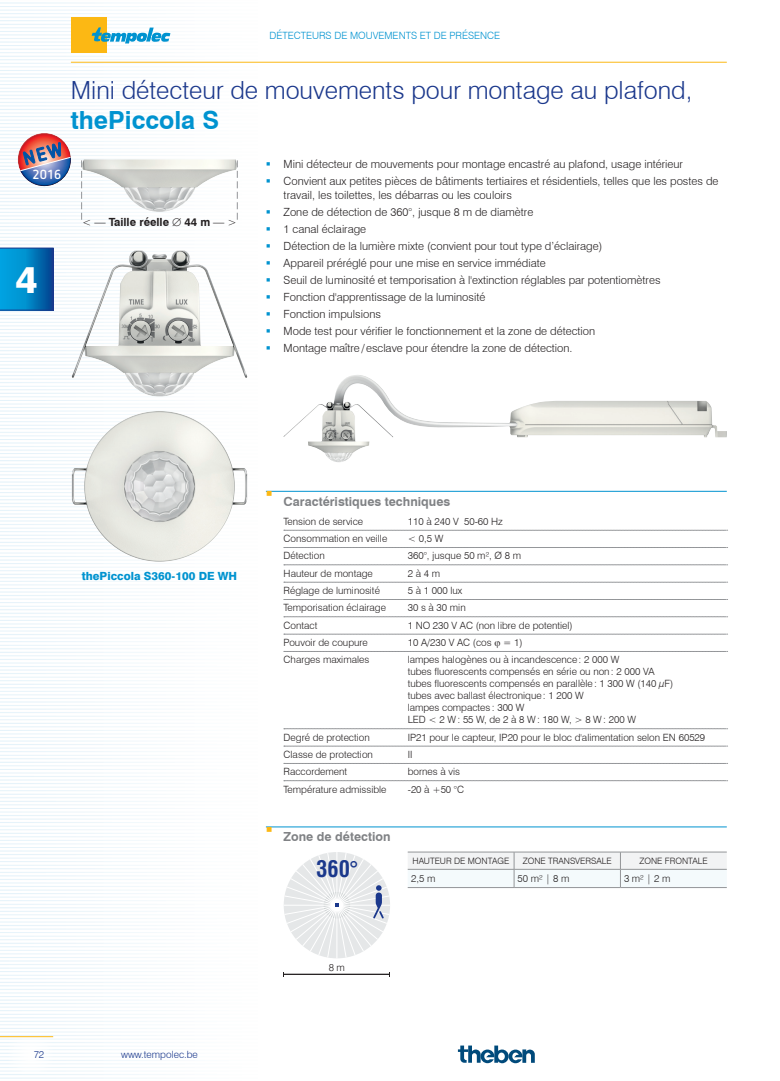
<style>
.page{position:relative;width:780px;height:1081px;background:#fff}
.page>*{position:absolute;margin:0;border:0;box-sizing:border-box;transform-origin:0 0}
.num_chap{font:800 37.5px "Swiss 721 BT";color:#fff}
.titre4{font:300 25px/30px "Swiss 721 BT";color:#1b388c}
.t1{font:700 condensed 22.5px "Swiss 721 BT";color:#1b388c}
.t2{font:700 13.12px "Netto Offc Pro";color:#fff}
.t3{font:700 12.5px "Swiss 721 BT";color:#808285}
.t4{font:300 11.25px/13.5px "Swiss 721 BT";color:#231f20}
.t5{font:800 11.25px "Swiss 721 BT";color:#0093d0}
.t6{font:700 11.25px "Swiss 721 BT";color:#231f20}
.technique{font:300 10px/12px "Swiss 721 BT";color:#231f20}
.ref{font:300 10px "Swiss 721 BT";color:#0093d0}
.technique_sans_filet{font:300 10px "Swiss 721 BT";color:#231f20}
.t7{font:300 10px "Swiss 721 BT";color:#1b388c}
.tableau{font:300 10px "Swiss 721 BT";color:#231f20}
.tableau_titre{font:300 8.75px "Swiss 721 BT";color:#231f20}
.s1{font-weight:700;color:#0093d0}
.s2{font-weight:300}
</style>
<div class="page">
<img style="left:0;top:2px;width:728px;height:1077px">
<svg style="left:458px;top:1045px;width:76px;height:18px"></svg>
<hr style="left:0;top:1036px;width:53px;height:1px;background:#fcb814">
<div style="left:71px;top:18px;width:36px;height:35px;background:#fcb814"></div>
<svg style="left:92px;top:27px;width:78px;height:16px"></svg>
<hr style="left:71px;top:62px;width:655px;height:1px;background:#fcb814">
<svg style="left:0;top:248px;width:53px;height:62px;background:#017fc1"></svg>
<svg style="left:81px;top:160px;width:1px;height:60px"></svg>
<svg style="left:237px;top:160px;width:1px;height:60px"></svg>
<img style="left:82px;top:159px;width:155px;height:53px">
<img style="left:72px;top:250px;width:175px;height:312px">
<hr style="left:266px;top:491px;width:460px;height:1px;background:#0093d0">
<svg style="left:284px;top:530px;width:443px;height:1px"></svg>
<svg style="left:284px;top:547px;width:443px;height:1px"></svg>
<svg style="left:284px;top:564px;width:443px;height:1px"></svg>
<svg style="left:284px;top:582px;width:443px;height:1px"></svg>
<svg style="left:284px;top:599px;width:443px;height:1px"></svg>
<svg style="left:284px;top:616px;width:443px;height:1px"></svg>
<svg style="left:284px;top:634px;width:443px;height:1px"></svg>
<svg style="left:284px;top:728px;width:443px;height:1px"></svg>
<svg style="left:284px;top:746px;width:443px;height:1px"></svg>
<svg style="left:284px;top:763px;width:443px;height:1px"></svg>
<svg style="left:284px;top:780px;width:443px;height:1px"></svg>
<hr style="left:266px;top:826px;width:460px;height:1px;background:#0093d0">
<img style="left:283px;top:375px;width:443px;height:87px">
<div style="left:407px;top:853px;width:319px;height:34px;background:#f4fafc"></div>
<hr style="left:407px;top:887px;width:107px;height:1px;background:#939598">
<hr style="left:514px;top:887px;width:106px;height:1px;background:#939598">
<hr style="left:620px;top:887px;width:106px;height:1px;background:#939598">
<hr style="left:407px;top:852px;width:107px;height:1px;background:#939598">
<hr style="left:514px;top:852px;width:106px;height:1px;background:#939598">
<hr style="left:620px;top:852px;width:106px;height:1px;background:#939598">
<hr style="left:407px;top:869px;width:107px;height:1px;background:#939598">
<hr style="left:514px;top:869px;width:106px;height:1px;background:#939598">
<hr style="left:620px;top:869px;width:106px;height:1px;background:#939598">
<svg style="left:283px;top:852px;width:107px;height:107px"></svg>
<hr style="left:284px;top:974px;width:105px;height:1px;background:#231f20">
<div style="left:17px;top:133px;width:53px;height:39px;background:#fff;opacity:.75"></div>
<div style="left:19px;top:142px;width:53px;height:46px;background:#231f20;opacity:.75"></div>
<svg style="left:267px;top:162px;width:3px;height:4px"></svg>
<svg style="left:267px;top:179px;width:3px;height:4px"></svg>
<svg style="left:267px;top:491px;width:5px;height:5px"></svg>
<svg style="left:284px;top:641px;width:443px;height:11px"></svg>
<svg style="left:267px;top:827px;width:5px;height:5px"></svg>
<p class="ref" style="left:269px;top:30px;width:232px">DÉTECTEURS DE MOUVEMENTS ET DE PRÉSENCE</p>
<h3 class="t2" style="left:33px;top:165px;width:31px">2016</h3>
<p class="num_chap" style="left:16px;top:257px;width:24px">4</p>
<p class="titre4" style="left:71px;top:75px;width:623px">Mini détecteur de mouvements pour montage au plafond, <span class="s1">thePiccola S</span></p>
<p class="t4" style="left:283px;top:157px;width:401px">Mini détecteur de mouvements pour montage encastré au plafond, usage intérieur</p>
<p class="t4" style="left:283px;top:174px;width:436px">Convient aux petites pièces de bâtiments tertiaires et résidentiels, telles que les postes de travail, les toilettes, les débarras ou les couloirs</p>
<p class="t4" style="left:283px;top:205px;width:251px">Zone de détection de 360°, jusque 8 m de diamètre</p>
<p class="t4" style="left:283px;top:222px;width:84px">1 canal éclairage</p>
<p class="t4" style="left:283px;top:239px;width:320px">Détection de la lumière mixte (convient pour tout type d’éclairage)</p>
<p class="t4" style="left:283px;top:256px;width:264px">Appareil préréglé pour une mise en service immédiate</p>
<p class="t4" style="left:283px;top:273px;width:378px">Seuil de luminosité et temporisation à l'extinction réglables par potentiomètres</p>
<p class="t4" style="left:283px;top:290px;width:203px">Fonction d'apprentissage de la luminosité</p>
<p class="t4" style="left:283px;top:307px;width:99px">Fonction impulsions</p>
<p class="t4" style="left:283px;top:324px;width:313px">Mode test pour vérifier le fonctionnement et la zone de détection</p>
<p class="t4" style="left:283px;top:341px;width:290px">Montage maître/esclave pour étendre la zone de détection.</p>
<p class="t6" style="left:82px;top:214px;width:156px"><span class="s2">&lt; —</span> Taille réelle ∅ 44 m <span class="s2">— &gt;</span></p>
<p class="t5" style="left:82px;top:569px;width:157px">thePiccola S360-100 DE WH</p>
<p class="t3" style="left:283px;top:492px;width:168px">Caractéristiques techniques</p>
<p class="technique" style="left:283px;top:515px;width:81px">Tension de service</p>
<p class="technique" style="left:407px;top:515px;width:97px">110 à 240 V 50-60 Hz</p>
<p class="technique" style="left:283px;top:532px;width:105px">Consommation en veille</p>
<p class="technique" style="left:407px;top:532px;width:37px">&lt; 0,5 W</p>
<p class="technique" style="left:283px;top:550px;width:43px">Détection</p>
<p class="technique" style="left:407px;top:550px;width:115px">360°, jusque 50 m², Ø 8 m</p>
<p class="technique" style="left:283px;top:567px;width:91px">Hauteur de montage</p>
<p class="technique" style="left:407px;top:567px;width:34px">2 à 4 m</p>
<p class="technique" style="left:283px;top:584px;width:98px">Réglage de luminosité</p>
<p class="technique" style="left:407px;top:584px;width:56px">5 à 1 000 lux</p>
<p class="technique" style="left:283px;top:602px;width:104px">Temporisation éclairage</p>
<p class="technique" style="left:407px;top:602px;width:59px">30 s à 30 min</p>
<p class="technique" style="left:283px;top:619px;width:35px">Contact</p>
<p class="technique" style="left:407px;top:619px;width:166px">1 NO 230 V AC (non libre de potentiel)</p>
<p class="technique" style="left:283px;top:636px;width:86px">Pouvoir de coupure</p>
<p class="technique" style="left:407px;top:636px;width:116px">10 A/230 V AC (cos = 1)</p>
<p class="technique" style="left:283px;top:653px;width:87px">Charges maximales</p>
<p class="technique" style="left:407px;top:653px;width:267px">lampes halogènes ou à incandescence: 2 000 W<br>tubes fluorescents compensés en série ou non: 2 000 VA tubes fluorescents compensés en parallèle: 1 300 W (140 µF) tubes avec ballast électronique: 1 200 W<br>lampes compactes : 300 W<br>LED &lt; 2 W: 55 W, de 2 à 8 W: 180 W, &gt; 8 W: 200 W</p>
<p class="technique" style="left:283px;top:731px;width:88px">Degré de protection</p>
<p class="technique" style="left:407px;top:731px;width:299px">IP21 pour le capteur, IP20 pour le bloc d'alimentation selon EN 60529</p>
<p class="technique" style="left:283px;top:748px;width:91px">Classe de protection</p>
<p class="technique" style="left:407px;top:748px;width:6px">II</p>
<p class="technique" style="left:283px;top:765px;width:65px">Raccordement</p>
<p class="technique" style="left:407px;top:765px;width:54px">bornes à vis</p>
<p class="technique_sans_filet" style="left:283px;top:783px;width:104px">Température admissible</p>
<p class="technique_sans_filet" style="left:407px;top:783px;width:58px">-20 à +50 °C</p>
<p class="t3" style="left:283px;top:828px;width:108px">Zone de détection</p>
<p class="t1" style="left:316px;top:855px;width:43px">360°</p>
<p class="tableau_titre" style="left:412px;top:855px;width:98px">HAUTEUR DE MONTAGE</p>
<p class="tableau_titre" style="left:522px;top:855px;width:91px">ZONE TRANSVERSALE</p>
<p class="tableau_titre" style="left:639px;top:855px;width:70px">ZONE FRONTALE</p>
<p class="tableau" style="left:411px;top:872px;width:26px">2,5 m</p>
<p class="tableau" style="left:517px;top:872px;width:53px">50 m² | 8 m</p>
<p class="tableau" style="left:624px;top:872px;width:48px">3 m² | 2 m</p>
<p class="technique" style="left:328px;top:961px;width:18px">8 m</p>
<p class="t7" style="left:34px;top:1048px;width:12px">72</p>
<p class="t7" style="left:121px;top:1048px;width:78px">www.tempolec.be</p>
</div>
